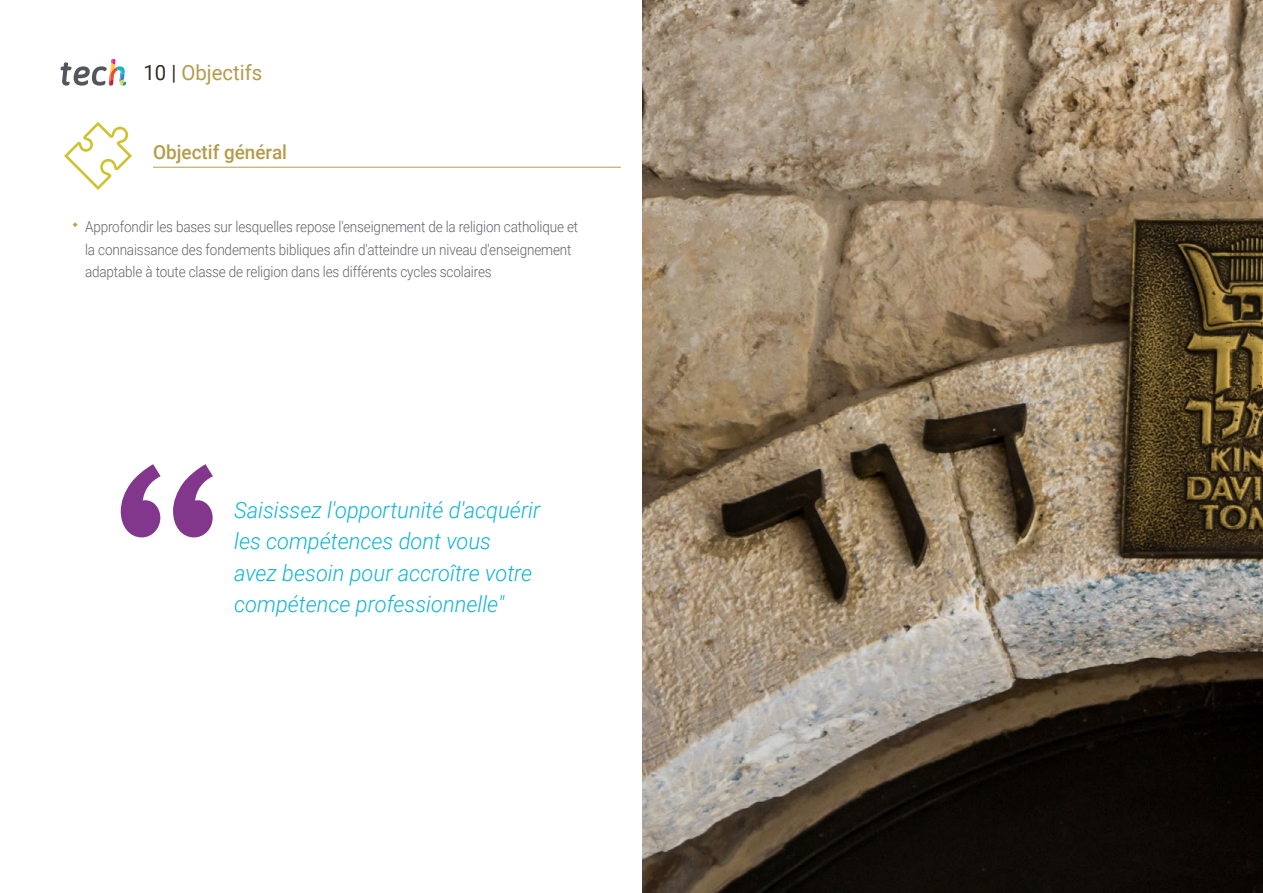
<style>
.page{position:relative;width:1263px;height:893px;background:#fff}
.page>*{position:absolute;margin:0;border:0;box-sizing:border-box;transform-origin:0 0}
.t1{font:italic 300 22.5px/31.5px "Roboto";color:#0fb6cf}
.t2{font:21px "Roboto";color:#b49c4b}
.t3{font:500 19.5px "Roboto";color:#b49c4b}
.t4{font:300 15px/22.5px "Roboto";letter-spacing:-.01em;color:#61646a;scale:.9 1}
.s1{color:#312e20}
</style>
<div class="page">
<hr style="left:153px;top:167px;width:468px;height:1px;background:#b49c4b">
<svg style="left:64px;top:122px;width:68px;height:68px"></svg>
<svg style="left:121px;top:464px;width:92px;height:73px"></svg>
<svg style="left:61px;top:59px;width:65px;height:27px"></svg>
<img style="left:642px;top:0;width:621px;height:893px">
<h2 class="t2" style="left:144px;top:57px;width:120px"><span class="s1">10 |</span> Objectifs</h2>
<h3 class="t3" style="left:153px;top:138px;width:135px">Objectif général</h3>
<p class="t4" style="left:85px;top:215px;width:550px">Approfondir les bases sur lesquelles repose l'enseignement de la religion catholique et la connaissance des fondements bibliques afin d'atteindre un niveau d'enseignement adaptable à toute classe de religion dans les différents cycles scolaires</p>
<h1 class="t1" style="left:234px;top:493px;width:308px">Saisissez l'opportunité d'acquérir les compétences dont vous<br>avez besoin pour accroître votre compétence professionnelle"</h1>
</div>
